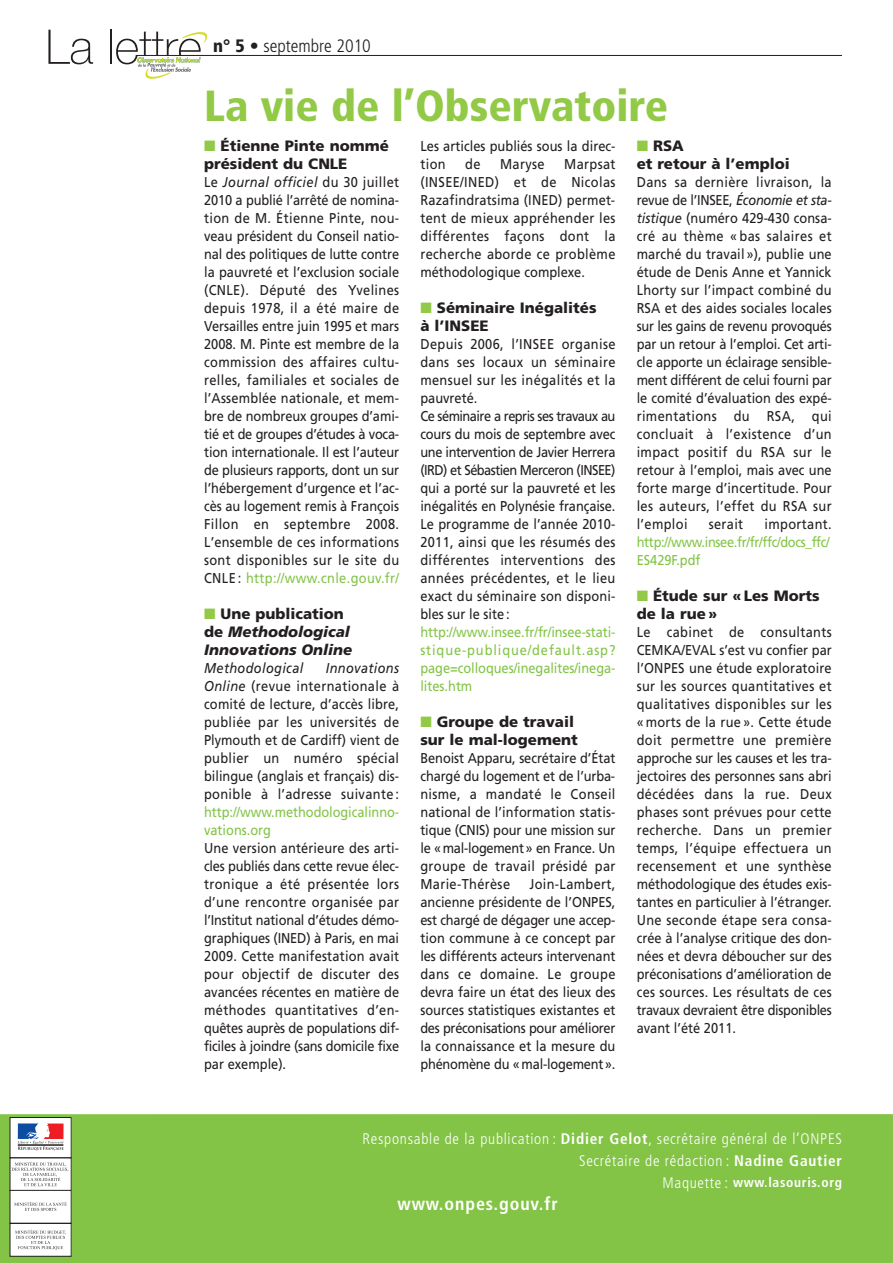
<style>
.page{position:relative;width:893px;height:1263px;background:#fff}
.page>*{position:absolute;margin:0;border:0;box-sizing:border-box;transform-origin:0 0}
.t1{font:900 condensed 43.5px "Frutiger";color:#92c947}
.t2{font:300 condensed 18px "Frutiger";color:#231f20}
.t3{font:700 condensed 18px "Frutiger";letter-spacing:.05em;color:#fff}
.t4{font:300 condensed 15.3px/22px "Frutiger";letter-spacing:.045em;color:#fff;text-align:right}
.t5{font:900 15px/18px "Frutiger";color:#231f20}
.t6{font:italic 900 15px/18px "Frutiger";color:#231f20}
.t7{font:14.25px/18px "Frutiger";letter-spacing:.01em;color:#231f20;text-align:justify;scale:.9 1}
.t8{font:14.25px/18px "Frutiger";letter-spacing:-.005em;color:#83c447;scale:.9 1}
.t9{font:italic 14.25px "Frutiger";letter-spacing:.025em;color:#231f20;scale:.9 1}
.t10{font:700 condensed 13.5px "Frutiger";letter-spacing:.05em;color:#fff}
.s1{font-weight:900}
.s2{color:#92c947}
.s3{font-style:italic}
.s4{color:#83c447}
.s5{font-style:normal}
.s6{font-weight:700}
.s7{font-weight:300;font-size:15.3px}
</style>
<div class="page">
<svg style="left:48px;top:30px;width:45px;height:34px"></svg>
<hr style="left:110px;top:30px;width:1px;height:34px;background:#231f20">
<hr style="left:136px;top:55px;width:706px;height:1px;background:#231f20">
<svg style="left:116px;top:32px;width:91px;height:47px"></svg>
<div style="left:0;top:1114px;width:893px;height:149px;background:#83c447"></div>
<div style="left:10px;top:1223px;width:61px;height:33px;background:#fff"></div>
<div style="left:10px;top:1223px;width:61px;height:33px;border:1px solid #231f20"></div>
<svg style="left:15px;top:1230px;width:51px;height:20px"></svg>
<div style="left:10px;top:1117px;width:61px;height:41px;background:#fff"></div>
<div style="left:10px;top:1117px;width:61px;height:41px;border:1px solid #231f20"></div>
<svg style="left:18px;top:1123px;width:46px;height:27px"></svg>
<svg style="left:10px;top:1158px;width:61px;height:33px"></svg>
<svg style="left:12px;top:1162px;width:57px;height:24px"></svg>
<div style="left:10px;top:1190px;width:61px;height:33px;background:#fff"></div>
<div style="left:10px;top:1190px;width:61px;height:33px;border:1px solid #231f20"></div>
<svg style="left:14px;top:1202px;width:53px;height:9px"></svg>
<p class="t2" style="left:213px;top:38px;width:159px"><span class="s1">n° 5</span> • septembre 2010</p>
<h1 class="t1" style="left:204px;top:88px;width:465px">La vie de l’Observatoire</h1>
<p class="t5" style="left:204px;top:137px;width:186px"><span class="s2">■</span> Étienne Pinte nommé président du CNLE</p>
<p class="t7" style="left:204px;top:174px;width:218px">Le <span class="s3">Journal officiel</span> du 30 juillet 2010 a publié l’arrêté de nomina&shy;tion de M. Étienne Pinte, nou&shy;veau président du Conseil natio&shy;nal des politiques de lutte contre la pauvreté et l’exclusion sociale (CNLE). Député des Yvelines depuis 1978, il a été maire de Versailles entre juin 1995 et mars 2008. M. Pinte est membre de la commission des affaires cultu&shy;relles, familiales et sociales de l’Assemblée nationale, et mem&shy;bre de nombreux groupes d’ami&shy;tié et de groupes d’études à voca&shy;tion internationale. Il est l’auteur de plusieurs rapports, dont un sur l’hébergement d’urgence et l’ac&shy;cès au logement remis à François Fillon en septembre 2008.<br>L’ensemble de ces informations sont disponibles sur le site du CNLE : <span class="s4">http://www.cnle.gouv.fr/</span></p>
<p class="t6" style="left:204px;top:605px;width:150px"><span class="s2">■</span> <span class="s5">Une publication de</span> Methodological<br>Innovations Online</p>
<p class="t9" style="left:204px;top:662px;width:112px">Methodological</p>
<p class="t7" style="left:420px;top:138px;width:218px">Les articles publiés sous la direc&shy;tion</p>
<p class="t5" style="left:637px;top:137px;width:155px"><span class="s2">■</span> RSA<br>et retour à l’emploi</p>
<p class="t7" style="left:637px;top:174px;width:218px">Dans sa dernière livraison, la revue de l’INSEE, <span class="s3">Économie et sta&shy;tistique</span> (numéro 429-430 consa&shy;cré au thème « bas salaires et marché du travail »), publie une étude de Denis Anne et Yannick Lhorty sur l’impact combiné du RSA et des aides sociales locales sur les gains de revenu provoqués par un retour à l’emploi. Cet arti&shy;cle apporte un éclairage sensible&shy;ment différent de celui fourni par le comité d’évaluation des expé&shy;rimentations du RSA, qui concluait à l’existence d’un impact positif du RSA sur le retour à l’emploi, mais avec une forte marge d’incertitude. Pour les auteurs, l’effet du RSA sur l’emploi</p>
<p class="t7" style="left:465px;top:156px;width:19px">de</p>
<p class="t7" style="left:500px;top:156px;width:51px">Maryse</p>
<p class="t7" style="left:420px;top:156px;width:218px;text-indent:144px">Marpsat (INSEE/INED) et de Nicolas Razafindratsima (INED) permet&shy;tent de mieux appréhender les différentes façons dont la recherche aborde ce problème méthodologique complexe.</p>
<p class="t5" style="left:420px;top:299px;width:178px"><span class="s2">■</span> Séminaire Inégalités à l’INSEE</p>
<p class="t7" style="left:420px;top:336px;width:218px;text-align:left">Depuis 2006, l’INSEE organise dans ses locaux un séminaire mensuel sur les inégalités et la pauvreté.<br>Ce séminaire a repris ses travaux au cours du mois de septembre avec une intervention de Javier Herrera (IRD) et Sébastien Merceron (INSEE) qui a porté sur la pauvreté et les inégalités en Polynésie française.<br>Le programme de l’année 2010-<br>2011, ainsi que les résumés des différentes interventions des années précédentes, et le lieu exact du séminaire son disponi&shy;bles sur le site:</p>
<p class="t8" style="left:420px;top:624px;width:218px;text-align:justify">http://www.insee.fr/fr/insee-stati&shy;stique-publique/default.asp? page=colloques/inegalites/inega&shy;lites.htm</p>
<p class="t5" style="left:420px;top:713px;width:159px"><span class="s2">■</span> Groupe de travail sur le mal-logement</p>
<p class="t7" style="left:420px;top:750px;width:218px">Benoist Apparu, secrétaire d’État chargé du logement et de l’urba&shy;nisme, a mandaté le Conseil national de l’information statis&shy;tique (CNIS) pour une mission sur le «mal-logement» en France. Un groupe de travail présidé par Marie-Thérèse</p>
<p class="t7" style="left:709px;top:516px;width:40px">serait</p>
<p class="t7" style="left:764px;top:516px;width:76px">important.</p>
<p class="t8" style="left:637px;top:534px;width:216px">http://www.insee.fr/fr/ffc/docs_ffc/<br>ES429F.pdf</p>
<p class="t5" style="left:637px;top:587px;width:184px"><span class="s2">■</span> Étude sur «Les Morts de la rue»</p>
<p class="t7" style="left:637px;top:624px;width:218px">Le cabinet de consultants CEMKA/EVAL s’est vu confier par l’ONPES une étude exploratoire sur les sources quantitatives et qualitatives disponibles sur les « morts de la rue ». Cette étude doit permettre une première approche sur les causes et les tra&shy;jectoires des personnes sans abri décédées dans la rue. Deux phases sont prévues pour cette recherche. Dans un premier temps, l’équipe effectuera un recensement et une synthèse méthodologique des études exis&shy;tantes en particulier à l’étranger.<br>Une seconde étape sera consa&shy;crée à l’analyse critique des don&shy;nées et devra déboucher sur des préconisations d’amélioration de ces sources. Les résultats de ces travaux devraient être disponibles avant l’été 2011.</p>
<p class="t7" style="left:204px;top:660px;width:218px;text-indent:122px"><span class="s3">Innovations Online</span> (revue internationale à comité de lecture, d’accès libre, publiée par les universités de Plymouth et de Cardiff) vient de publier un numéro spécial bilingue (anglais et français) dis&shy;ponible à l’adresse suivante :</p>
<p class="t8" style="left:204px;top:804px;width:218px">http://www.methodologicalinno&shy;vations.org</p>
<p class="t7" style="left:204px;top:840px;width:218px">Une version antérieure des arti&shy;cles publiés dans cette revue élec&shy;tronique a été présentée lors d’une rencontre organisée par l’Institut national d’études démo&shy;graphiques (INED) à Paris, en mai 2009. Cette manifestation avait pour objectif de discuter des avancées récentes en matière de méthodes quantitatives d’en&shy;quêtes auprès de populations dif&shy;ficiles à joindre (sans domicile fixe par exemple).</p>
<p class="t7" style="left:420px;top:876px;width:218px;text-indent:109px">Join-Lambert, ancienne présidente de l’ONPES, est chargé de dégager une accep&shy;tion commune à ce concept par les différents acteurs intervenant dans ce domaine. Le groupe devra faire un état des lieux des sources statistiques existantes et des préconisations pour améliorer la connaissance et la mesure du phénomène du «mal-logement».</p>
<p class="t4" style="left:363px;top:1129px;width:481px">Responsable de la publication : <span class="s6">Didier Gelot</span>, secrétaire général de l’ONPES<br>Secrétaire de rédaction : <span class="s6">Nadine Gautier</span></p>
<p class="t10" style="left:662px;top:1177px;width:181px"><span class="s7">Maquette :</span> www.lasouris.org</p>
<p class="t3" style="left:397px;top:1197px;width:162px">www.onpes.gouv.fr</p>
</div>
